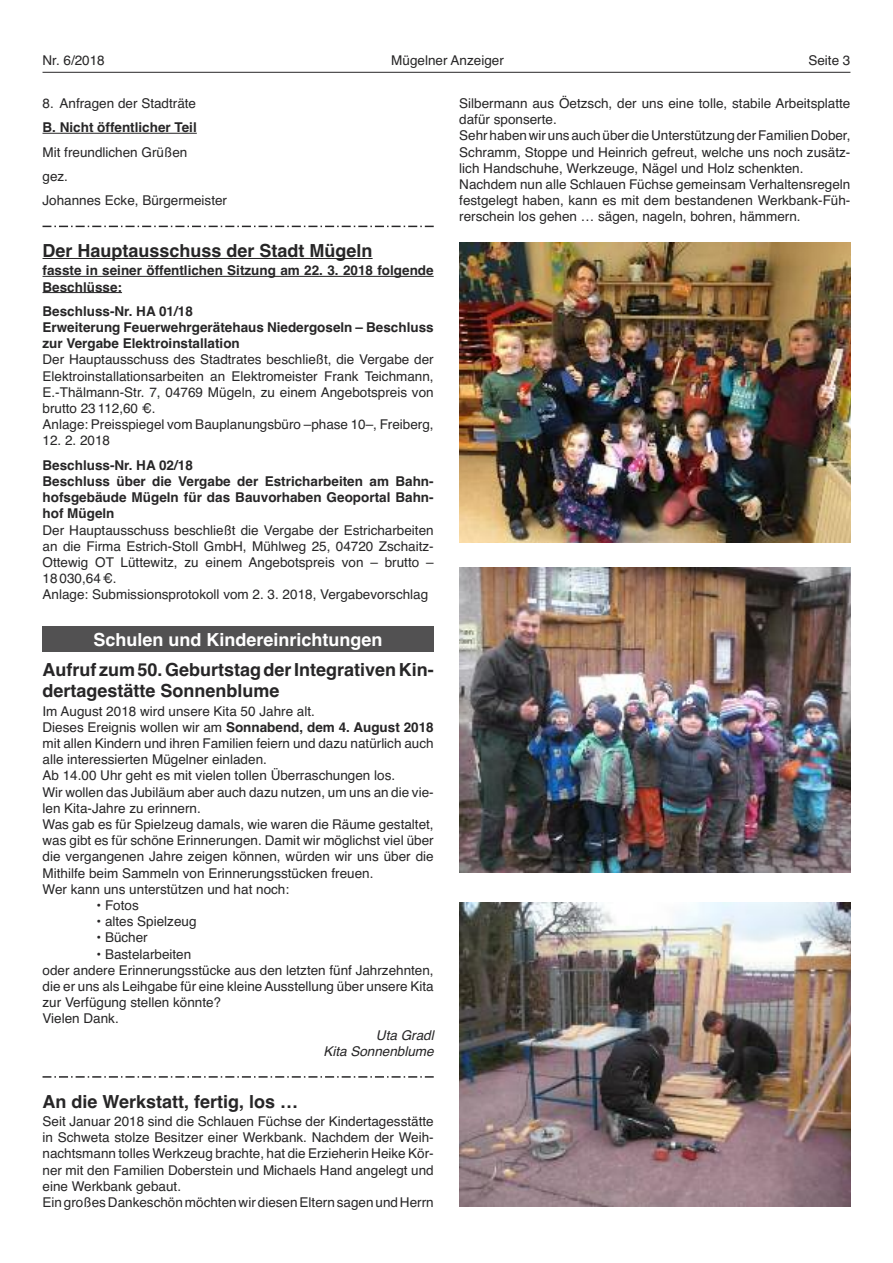
<style>
.page{position:relative;width:893px;height:1263px;background:#fff}
.page>*{position:absolute;margin:0;border:0;box-sizing:border-box;transform-origin:0 0}
.t1{font:700 18px/21.6px "Helvetica";color:#272627}
.t2{font:700 18px "Helvetica";color:#fff}
.t3{font:13.5px/16.2px "Helvetica";color:#272627}
.t4{font:700 13.5px/16.2px "Helvetica";color:#272627}
.t5{font:italic 13.5px/16.2px "Helvetica";color:#272627;text-align:right}
.s1{font-weight:700}
</style>
<div class="page">
<img style="left:459px;top:567px;width:391px;height:305px">
<img style="left:459px;top:903px;width:391px;height:304px">
<hr style="left:43px;top:72px;width:807px;height:1px;background:#272627">
<hr style="left:43px;top:133px;width:154px;height:1px;background:#272627">
<hr style="left:43px;top:258px;width:330px;height:1px;background:#272627">
<hr style="left:43px;top:276px;width:391px;height:1px;background:#272627">
<hr style="left:43px;top:292px;width:79px;height:1px;background:#272627">
<div style="left:43px;top:626px;width:391px;height:26px;background:#525152"></div>
<img style="left:459px;top:242px;width:391px;height:300px">
<svg style="left:43px;top:226px;width:391px;height:1px"></svg>
<svg style="left:43px;top:1076px;width:391px;height:2px"></svg>
<p class="t3" style="left:43px;top:53px;width:64px">Nr. 6/2018</p>
<p class="t3" style="left:391px;top:53px;width:114px">Mügelner Anzeiger</p>
<p class="t3" style="left:808px;top:53px;width:44px">Seite 3</p>
<p class="t3" style="left:43px;top:95px;width:155px">8. Anfragen der Stadträte</p>
<p class="t4" style="left:43px;top:119px;width:156px">B. Nicht öffentlicher Teil</p>
<p class="t3" style="left:43px;top:140px;width:186px;line-height:24.3px">Mit freundlichen Grüßen<br>gez.<br>Johannes Ecke, Bürgermeister</p>
<h1 class="t1" style="left:43px;top:240px;width:332px">Der Hauptausschuss der Stadt Mügeln</h1>
<p class="t4" style="left:43px;top:263px;width:393px">fasste in seiner öffentlichen Sitzung am 22. 3. 2018 folgende<br>Beschlüsse:</p>
<p class="t4" style="left:43px;top:303px;width:393px">Beschluss-Nr. HA 01/18<br>Erweiterung Feuerwehrgerätehaus Niedergoseln – Beschluss zur Vergabe Elektroinstallation</p>
<p class="t3" style="left:43px;top:352px;width:393px">Der Hauptausschuss des Stadtrates beschließt, die Vergabe der Elektroinstallationsarbeiten an Elektromeister Frank Teichmann, E.-Thälmann-Str. 7, 04769 Mügeln, zu einem Angebotspreis von brutto 23 112,60 €.<br>Anlage: Preisspiegel vom Bauplanungsbüro –phase 10–, Freiberg,</p>
<p class="t3" style="left:43px;top:433px;width:69px">12. 2. 2018</p>
<p class="t4" style="left:43px;top:457px;width:393px">Beschluss-Nr. HA 02/18<br>Beschluss über die Vergabe der Estricharbeiten am Bahn&shy;hofsgebäude Mügeln für das Bauvorhaben Geoportal Bahn&shy;hof Mügeln</p>
<p class="t3" style="left:43px;top:522px;width:393px">Der Hauptausschuss beschließt die Vergabe der Estricharbeiten an die Firma Estrich-Stoll GmbH, Mühlweg 25, 04720 Zschaitz-Ottewig OT Lüttewitz, zu einem Angebotspreis von – brutto – 18 030,64 €.<br>Anlage: Submissionsprotokoll vom 2. 3. 2018, Vergabevorschlag</p>
<p class="t3" style="left:459px;top:95px;width:393px">Silbermann aus Öetzsch, der uns eine tolle, stabile Arbeitsplatte dafür sponserte.<br>SehrhabenwirunsauchüberdieUnterstützungderFamilienDober, Schramm, Stoppe und Heinrich gefreut, welche uns noch zusätz&shy;lich Handschuhe, Werkzeuge, Nägel und Holz schenkten.<br>Nachdem nun alle Schlauen Füchse gemeinsam Verhaltensregeln festgelegt haben, kann es mit dem bestandenen Werkbank-Füh&shy;rerschein los gehen … sägen, nageln, bohren, hämmern.</p>
<h1 class="t2" style="left:94px;top:629px;width:291px">Schulen und Kindereinrichtungen</h1>
<h1 class="t1" style="left:43px;top:659px;width:393px">Aufruf zum50.GeburtstagderIntegrativenKin&shy;dertagestätte Sonnenblume</h1>
<p class="t3" style="left:43px;top:703px;width:393px">Im August 2018 wird unsere Kita 50 Jahre alt.<br>Dieses Ereignis wollen wir am <span class="s1">Sonnabend, dem 4. August 2018 </span>mit allen Kindern und ihren Familien feiern und dazu natürlich auch alle interessierten Mügelner einladen.<br>Ab 14.00 Uhr geht es mit vielen tollen Überraschungen los.<br>Wir wollen das Jubiläum aber auch dazu nutzen, um uns an die vie&shy;len Kita-Jahre zu erinnern.<br>Was gab es für Spielzeug damals, wie waren die Räume gestaltet, was gibt es für schöne Erinnerungen. Damit wir möglichst viel über die vergangenen Jahre zeigen können, würden wir uns über die Mithilfe beim Sammeln von Erinnerungsstücken freuen.<br>Wer kann uns unterstützen und hat noch:</p>
<p class="t3" style="left:97px;top:897px;width:44px">• Fotos</p>
<p class="t3" style="left:97px;top:913px;width:102px">• altes Spielzeug</p>
<p class="t3" style="left:97px;top:930px;width:53px">• Bücher</p>
<p class="t3" style="left:43px;top:946px;width:393px;text-indent:54px">• Bastelarbeiten<br>oder andere Erinnerungsstücke aus den letzten fünf Jahrzehnten, die er uns als Leihgabe für eine kleineAusstellung über unsere Kita zur Verfügung stellen könnte?<br>Vielen Dank.</p>
<p class="t5" style="left:323px;top:1027px;width:112px">Uta Gradl<br>Kita Sonnenblume</p>
<h1 class="t1" style="left:43px;top:1091px;width:257px">An die Werkstatt, fertig, los …</h1>
<p class="t3" style="left:43px;top:1113px;width:393px">Seit Januar 2018 sind die Schlauen Füchse der Kindertagesstätte in Schweta stolze Besitzer einer Werkbank. Nachdem der Weih&shy;nachtsmann tolles Werkzeug brachte, hat die Erzieherin Heike Kör&shy;ner mit den Familien Doberstein und Michaels Hand angelegt und eine Werkbank gebaut.<br>Ein großesDankeschön möchtenwir diesenEltern sagen undHerrn</p>
</div>
